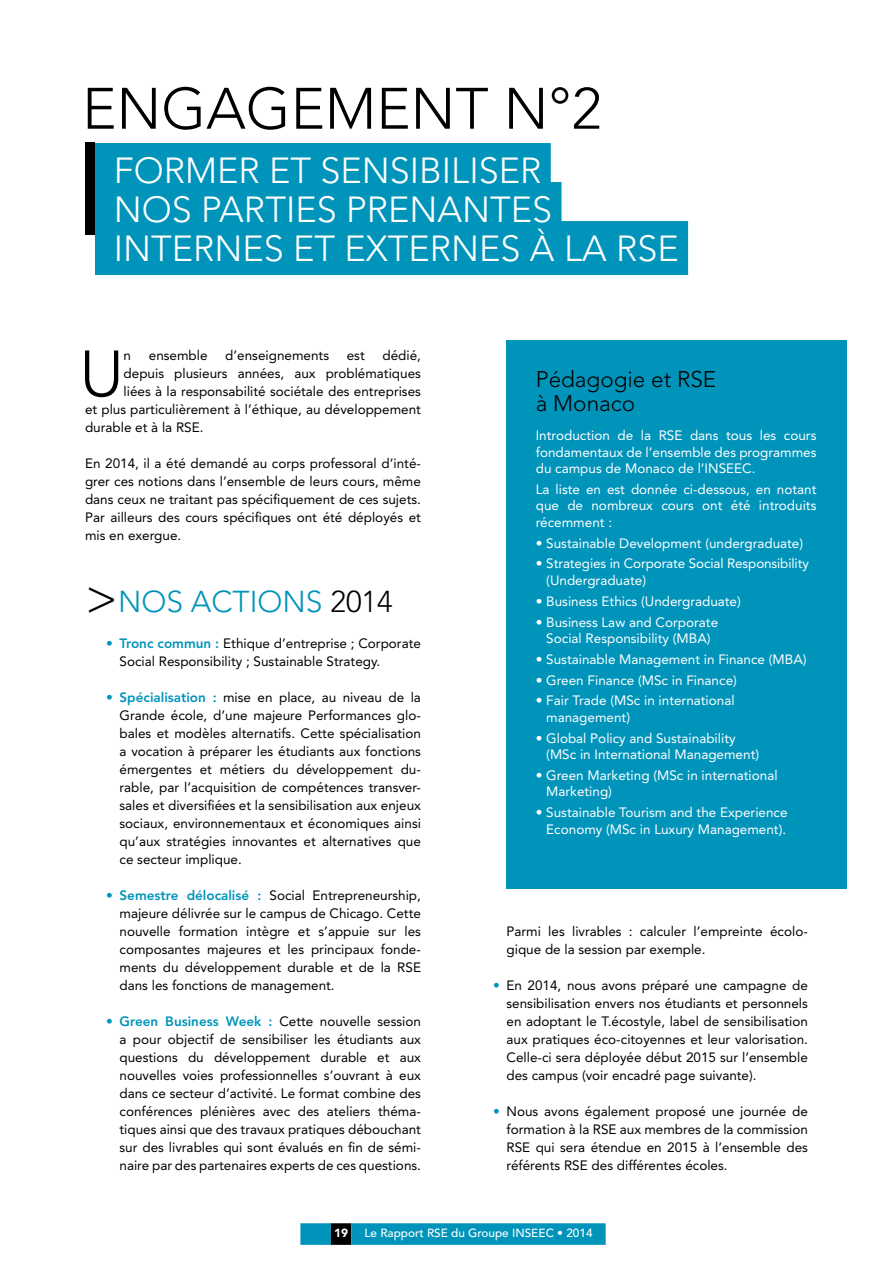
<style>
.page{position:relative;width:893px;height:1263px;background:#fff}
.page>*{position:absolute;margin:0;border:0;box-sizing:border-box;transform-origin:0 0}
.t1{font:300 64.35px "Avenir LT Std";color:#000}
.t2{font:300 57.75px "Avenir LT Std";color:#000}
.t3{font:300 36px/39px "Avenir LT Std";color:#fff}
.t4{font:300 30px "Avenir LT Std";color:#0094bb}
.t5{font:300 22.5px/24px "Avenir LT Std";color:#000}
.t6{font:13.5px/18px "Avenir LT Std";color:#000;text-align:justify}
.t7{font:13.5px/16.5px "Avenir LT Std";color:#fff}
.t8{font:500 11.7px "Avenir LT Std";color:#fff}
.t9{font:900 11.7px "Avenir LT Std";color:#fff}
.s1{font-size:49.5px;color:#000}
.s2{color:#000}
.s3{color:#0094bb}
.s4{font-weight:800;color:#0094bb}
</style>
<div class="page">
<div style="left:300px;top:1223px;width:31px;height:22px;background:#0094bb"></div>
<div style="left:331px;top:1223px;width:20px;height:22px;background:#000"></div>
<div style="left:351px;top:1223px;width:255px;height:22px;background:#0094bb"></div>
<div style="left:95px;top:143px;width:456px;height:54px;background:#0094bb"></div>
<div style="left:95px;top:182px;width:466px;height:54px;background:#0094bb"></div>
<div style="left:95px;top:221px;width:593px;height:54px;background:#0094bb"></div>
<div style="left:85px;top:143px;width:10px;height:92px;background:#000"></div>
<div style="left:506px;top:340px;width:340px;height:549px;background:#0094bb"></div>
<h2 class="t2" style="left:82px;top:75px;width:39px">ENG</h2>
<h2 class="t2" style="left:206px;top:75px;width:397px">AG EMENT N°2</h2>
<h3 class="t3" style="left:114px;top:151px;width:561px">FORMER ET SENSI BILISER<br>N OS PARTI ES PRENANTES<br>INTERN ES ET EXTERN ES À LA RSE</h3>
<h1 class="t1" style="left:80px;top:336px;width:35px">U</h1>
<p class="t6" style="left:124px;top:346px;width:9px">n</p>
<p class="t6" style="left:149px;top:346px;width:60px">ensemble</p>
<p class="t6" style="left:225px;top:346px;width:105px">d’enseignements</p>
<p class="t6" style="left:347px;top:346px;width:20px">est</p>
<p class="t6" style="left:382px;top:346px;width:40px">dédié,</p>
<p class="t6" style="left:124px;top:364px;width:299px">depuis plusieurs années, aux problématiques</p>
<p class="t6" style="left:124px;top:382px;width:299px">liées à la responsabilité sociétale des entreprises</p>
<p class="t6" style="left:85px;top:400px;width:337px">et plus particulièrement à l’éthique, au développement</p>
<p class="t6" style="left:85px;top:418px;width:120px">durable et à la RSE.</p>
<p class="t6" style="left:85px;top:454px;width:337px">En 2014, il a été demandé au corps professoral d’inté&shy;grer ces notions dans l’ensemble de leurs cours, même dans ceux ne traitant pas spécifiquement de ces sujets.<br>Par ailleurs des cours spécifiques ont été déployés et mis en exergue.</p>
<h3 class="t4" style="left:85px;top:584px;width:309px"><span class="s1">&gt;</span>NOS ACTIONS <span class="s2">2014</span></h3>
<p class="t6" style="left:120px;top:634px;width:303px;text-indent:-14px"><span class="s3">•</span> <span class="s4">Tronc commun :</span> Ethique d’entreprise ; Corporate<br>Social Responsibility ; Sustainable Strategy.</p>
<p class="t6" style="left:120px;top:688px;width:303px;text-indent:-14px"><span class="s3">•</span> <span class="s4">Spécialisation :</span> mise en place, au niveau de la Grande école, d’une majeure Performances glo&shy;bales et modèles alternatifs. Cette spécialisation a vocation à préparer les étudiants aux fonctions émergentes et métiers du développement du&shy;rable, par l’acquisition de compétences transver&shy;sales et diversifiées et la sensibilisation aux enjeux sociaux, environnementaux et économiques ainsi qu’aux stratégies innovantes et alternatives que ce secteur implique.</p>
<p class="t6" style="left:120px;top:886px;width:303px;text-indent:-14px"><span class="s3">•</span> <span class="s4">Semestre délocalisé :</span> Social Entrepreneurship, majeure délivrée sur le campus de Chicago. Cette nouvelle formation intègre et s’appuie sur les composantes majeures et les principaux fonde&shy;ments du développement durable et de la RSE dans les fonctions de management.</p>
<p class="t6" style="left:120px;top:1012px;width:303px;text-indent:-14px"><span class="s3">•</span> <span class="s4">Green Business Week :</span> Cette nouvelle session a pour objectif de sensibiliser les étudiants aux questions du développement durable et aux nouvelles voies professionnelles s’ouvrant à eux dans ce secteur d’activité. Le format combine des conférences plénières avec des ateliers théma&shy;tiques ainsi que des travaux pratiques débouchant sur des livrables qui sont évalués en fin de sémi&shy;naire par des partenaires experts de ces questions.</p>
<h3 class="t5" style="left:536px;top:367px;width:179px">PÉDAGOGIE ET RSE<br>À MONACO</h3>
<p class="t7" style="left:536px;top:427px;width:282px;text-align:justify">Introduction de la RSE dans tous les cours fondamentaux de l’ensemble des programmes du campus de Monaco de l’INSEEC.</p>
<p class="t7" style="left:536px;top:481px;width:282px;text-align:justify">La liste en est donnée ci-dessous, en notant que de nombreux cours ont été introduits récemment :</p>
<p class="t7" style="left:536px;top:535px;width:269px">• Sustainable Development (undergraduate)</p>
<p class="t7" style="left:546px;top:556px;width:264px;text-indent:-11px">• Strategies in Corporate Social Responsibility (Undergraduate)</p>
<p class="t7" style="left:536px;top:593px;width:207px">• Business Ethics (Undergraduate)</p>
<p class="t7" style="left:536px;top:614px;width:184px;text-align:center">• Business Law and Corporate<br>Social Responsibility (MBA)</p>
<p class="t7" style="left:536px;top:651px;width:272px">• Sustainable Management in Finance (MBA)</p>
<p class="t7" style="left:536px;top:672px;width:203px">• Green Finance (MSc in Finance)</p>
<p class="t7" style="left:546px;top:692px;width:190px;text-indent:-11px">• Fair Trade (MSc in international management)</p>
<p class="t7" style="left:546px;top:730px;width:214px;text-indent:-11px">• Global Policy and Sustainability (MSc in International Management)</p>
<p class="t7" style="left:546px;top:767px;width:233px;text-indent:-11px">• Green Marketing (MSc in international<br>Marketing)</p>
<p class="t7" style="left:536px;top:804px;width:253px;text-align:right">• Sustainable Tourism and the Experience<br>Economy (MSc in Luxury Management).</p>
<p class="t6" style="left:506px;top:922px;width:303px">Parmi les livrables : calculer l’empreinte écolo&shy;gique de la session par exemple.</p>
<p class="t6" style="left:506px;top:976px;width:303px;text-indent:-14px"><span class="s3">•</span> En 2014, nous avons préparé une campagne de sensibilisation envers nos étudiants et personnels en adoptant le T.écostyle, label de sensibilisation aux pratiques éco-citoyennes et leur valorisation.<br>Celle-ci sera déployée début 2015 sur l’ensemble des campus (voir encadré page suivante).</p>
<p class="t6" style="left:506px;top:1102px;width:303px;text-indent:-14px"><span class="s3">•</span> Nous avons également proposé une journée de formation à la RSE aux membres de la commission RSE qui sera étendue en 2015 à l’ensemble des référents RSE des différentes écoles.</p>
<p class="t9" style="left:334px;top:1226px;width:15px">19</p>
<p class="t8" style="left:364px;top:1226px;width:230px">Le Rapport RSE du Groupe INSEEC • 2014</p>
</div>
